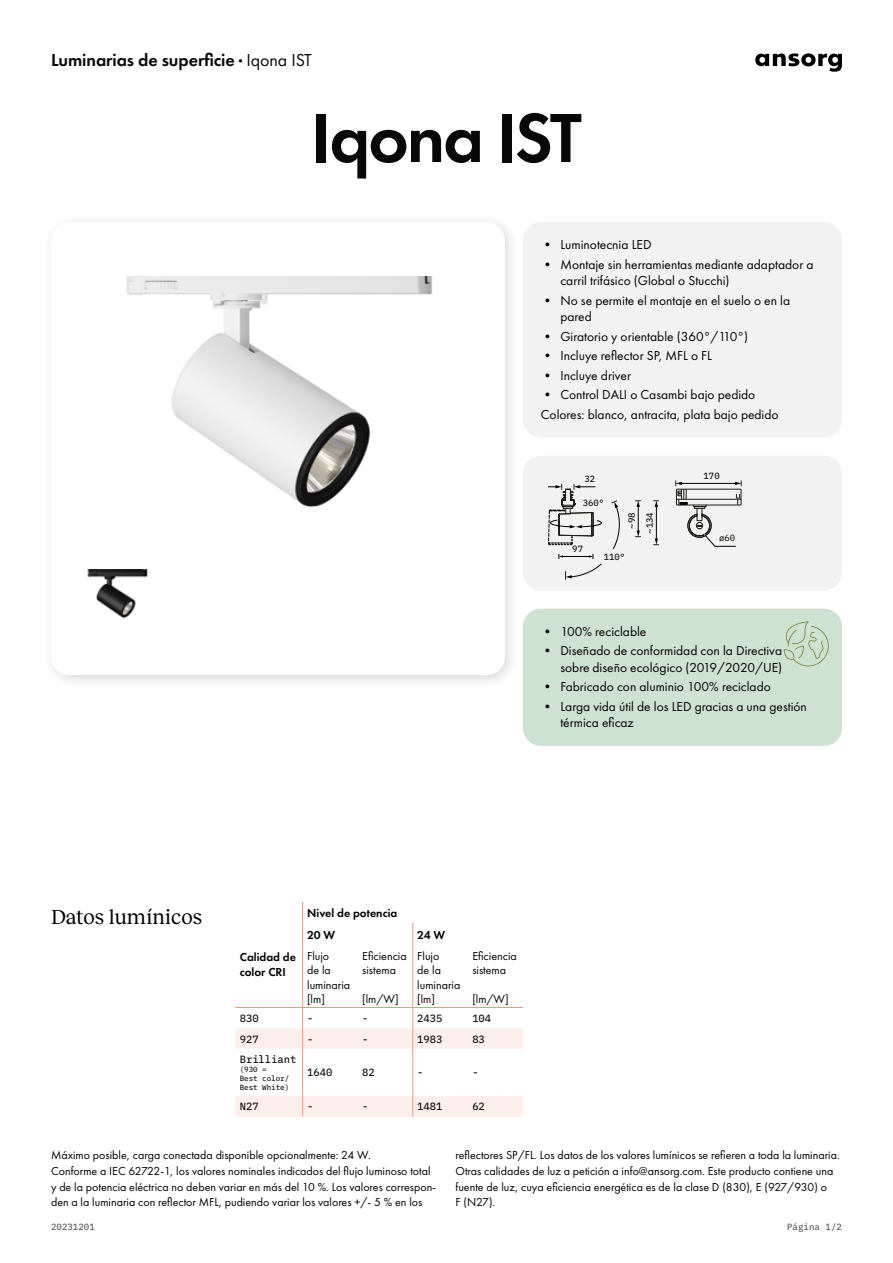
<style>
.page{position:relative;width:893px;height:1263px;background:#fff}
.page>*{position:absolute;margin:0;border:0;box-sizing:border-box;transform-origin:0 0}
.t1{font:600 72px "Futura PT";letter-spacing:-.03em;color:#080808}
.t2{font:21px "Reckless";color:#000}
.t3{font:600 18px "Futura PT";letter-spacing:-.005em;color:#080808}
.t4{font:13.5px/16.5px "Futura PT";color:#000}
.t5{font:12px/14.4px "Futura PT";color:#000}
.t6{font:600 12px/22.2px "Futura PT";color:#000}
.t7{font:10.5px "IBM Plex Mono Text";color:#000}
.t8{font:9px "IBM Plex Mono Text";letter-spacing:.01em;color:#4d4d4d}
.t9{font:9px "IBM Plex Mono Text";color:#000}
.t10{font:9px "IBM Plex Mono Text";color:#201f1a}
.t11{font:7.5px/9px "IBM Plex Mono Text";color:#000}
.s1{font-weight:400}
</style>
<div class="page">
<svg style="left:755px;top:53px;width:87px;height:19px"></svg>
<div style="left:42px;top:214px;width:477px;height:476px;background:#000;opacity:.15"></div>
<div style="left:51px;top:222px;width:454px;height:453px;background:#fff;border-radius:18px"></div>
<img style="left:126px;top:276px;width:306px;height:232px">
<img style="left:87px;top:570px;width:61px;height:49px">
<svg style="left:302px;top:902px;width:1px;height:44px"></svg>
<hr style="left:302px;top:946px;width:1px;height:61px;background:#f09681">
<hr style="left:412px;top:946px;width:1px;height:61px;background:#f09681">
<svg style="left:412px;top:923px;width:1px;height:23px"></svg>
<svg style="left:235px;top:1008px;width:288px;height:109px"></svg>
<hr style="left:235px;top:1007px;width:68px;height:1px;background:#f09681">
<hr style="left:303px;top:1007px;width:55px;height:1px;background:#f09681">
<hr style="left:358px;top:1007px;width:55px;height:1px;background:#f09681">
<hr style="left:413px;top:1007px;width:55px;height:1px;background:#f09681">
<hr style="left:468px;top:1007px;width:55px;height:1px;background:#f09681">
<div style="left:523px;top:222px;width:319px;height:216px;background:#f2f2f2;border-radius:18px"></div>
<div style="left:523px;top:609px;width:319px;height:137px;background:#cee2d1;border-radius:18px"></div>
<svg style="left:784px;top:621px;width:45px;height:45px"></svg>
<div style="left:523px;top:456px;width:319px;height:135px;background:#f2f2f2;border-radius:18px"></div>
<svg style="left:549px;top:481px;width:193px;height:99px"></svg>
<h3 class="t3" style="left:51px;top:49px;width:262px">Luminarias de superficie · <span class="s1">Iqona IST</span></h3>
<h1 class="t1" style="left:311px;top:93px;width:272px">Iqona IST</h1>
<p class="t4" style="left:541px;top:236px;width:112px">• Luminotecnia LED</p>
<p class="t4" style="left:560px;top:256px;width:255px;text-indent:-19px">• Montaje sin herramientas mediante adaptador a carril trifásico (Global o Stucchi)</p>
<p class="t4" style="left:560px;top:292px;width:231px;text-indent:-19px">• No se permite el montaje en el suelo o en la pared</p>
<p class="t4" style="left:541px;top:328px;width:209px">• Giratorio y orientable (360°/110°)</p>
<p class="t4" style="left:541px;top:347px;width:173px">• Incluye reflector SP, MFL o FL</p>
<p class="t4" style="left:541px;top:367px;width:92px">• Incluye driver</p>
<p class="t4" style="left:541px;top:385px;width:239px;line-height:19.5px">• Control DALI o Casambi bajo pedido<br>Colores: blanco, antracita, plata bajo pedido</p>
<p class="t9" style="left:584px;top:472px;width:12px">32</p>
<p class="t9" style="left:583px;top:496px;width:23px">360°</p>
<p class="t9" style="left:625px;top:529px;width:18px;rotate:-90deg">~98</p>
<p class="t9" style="left:572px;top:542px;width:12px">97</p>
<p class="t9" style="left:604px;top:550px;width:23px">110°</p>
<p class="t9" style="left:643px;top:534px;width:23px;rotate:-90deg">~134</p>
<p class="t9" style="left:703px;top:469px;width:18px">170</p>
<p class="t10" style="left:719px;top:531px;width:18px">ø60</p>
<p class="t4" style="left:541px;top:623px;width:107px">• 100% reciclable</p>
<p class="t4" style="left:541px;top:642px;width:243px;text-align:right">• Diseñado de conformidad con la Directiva sobre diseño ecológico (2019/2020/UE)</p>
<p class="t4" style="left:541px;top:678px;width:231px">• Fabricado con aluminio 100% reciclado</p>
<p class="t4" style="left:560px;top:698px;width:248px;text-indent:-19px">• Larga vida útil de los LED gracias a una gestión térmica eficaz</p>
<h2 class="t2" style="left:51px;top:902px;width:153px">Datos lumínicos</h2>
<p class="t6" style="left:307px;top:901px;width:92px">Nivel de potencia<br>20 W</p>
<p class="t6" style="left:240px;top:950px;width:58px;line-height:14.4px">Calidad de color CRI</p>
<p class="t5" style="left:307px;top:948px;width:45px">Flujo<br>de la luminaria [lm]</p>
<p class="t5" style="left:362px;top:948px;width:46px">Eficiencia sistema</p>
<p class="t5" style="left:362px;top:992px;width:38px">[lm/W]</p>
<p class="t6" style="left:417px;top:924px;width:29px">24 W</p>
<p class="t5" style="left:417px;top:948px;width:45px">Flujo<br>de la luminaria [lm]</p>
<p class="t5" style="left:472px;top:948px;width:46px">Eficiencia sistema</p>
<p class="t5" style="left:472px;top:992px;width:38px">[lm/W]</p>
<p class="t7" style="left:240px;top:1010px;width:20px">830</p>
<p class="t7" style="left:307px;top:1010px;width:8px">-</p>
<p class="t7" style="left:362px;top:1010px;width:8px">-</p>
<p class="t7" style="left:417px;top:1010px;width:27px">2435</p>
<p class="t7" style="left:472px;top:1010px;width:20px">104</p>
<p class="t7" style="left:240px;top:1031px;width:20px">927</p>
<p class="t7" style="left:307px;top:1031px;width:8px">-</p>
<p class="t7" style="left:362px;top:1031px;width:8px">-</p>
<p class="t7" style="left:417px;top:1031px;width:27px">1983</p>
<p class="t7" style="left:472px;top:1031px;width:14px">83</p>
<p class="t7" style="left:240px;top:1051px;width:58px">Brilliant</p>
<p class="t11" style="left:240px;top:1064px;width:51px">(930 =<br>Best color/<br>Best White)</p>
<p class="t7" style="left:307px;top:1064px;width:27px">1640</p>
<p class="t7" style="left:362px;top:1064px;width:14px">82</p>
<p class="t7" style="left:417px;top:1064px;width:8px">-</p>
<p class="t7" style="left:472px;top:1064px;width:8px">-</p>
<p class="t7" style="left:240px;top:1099px;width:20px">N27</p>
<p class="t7" style="left:307px;top:1099px;width:8px">-</p>
<p class="t7" style="left:362px;top:1099px;width:8px">-</p>
<p class="t7" style="left:417px;top:1099px;width:27px">1481</p>
<p class="t7" style="left:472px;top:1099px;width:14px">62</p>
<p class="t5" style="left:51px;top:1147px;width:387px;line-height:15.8px">Máximo posible, carga conectada disponible opcionalmente: 24 W.<br>Conforme a IEC 62722-1, los valores nominales indicados del flujo luminoso total y de la potencia eléctrica no deben variar en más del 10 %. Los valores correspon&shy;den a la luminaria con reflector MFL, pudiendo variar los valores +/- 5 % en los</p>
<p class="t5" style="left:455px;top:1147px;width:386px;line-height:15.8px">reflectores SP/FL. Los datos de los valores lumínicos se refieren a toda la luminaria.<br>Otras calidades de luz a petición a info@ansorg.com. Este producto contiene una fuente de luz, cuya eficiencia energética es de la clase D (830), E (927/930) o<br>F (N27).</p>
<p class="t8" style="left:51px;top:1220px;width:45px">20231201</p>
<p class="t8" style="left:793px;top:1220px;width:51px">Página 28</p>
<p class="t8" style="left:787px;top:1220px;width:56px">Página 1/2</p>
</div>
